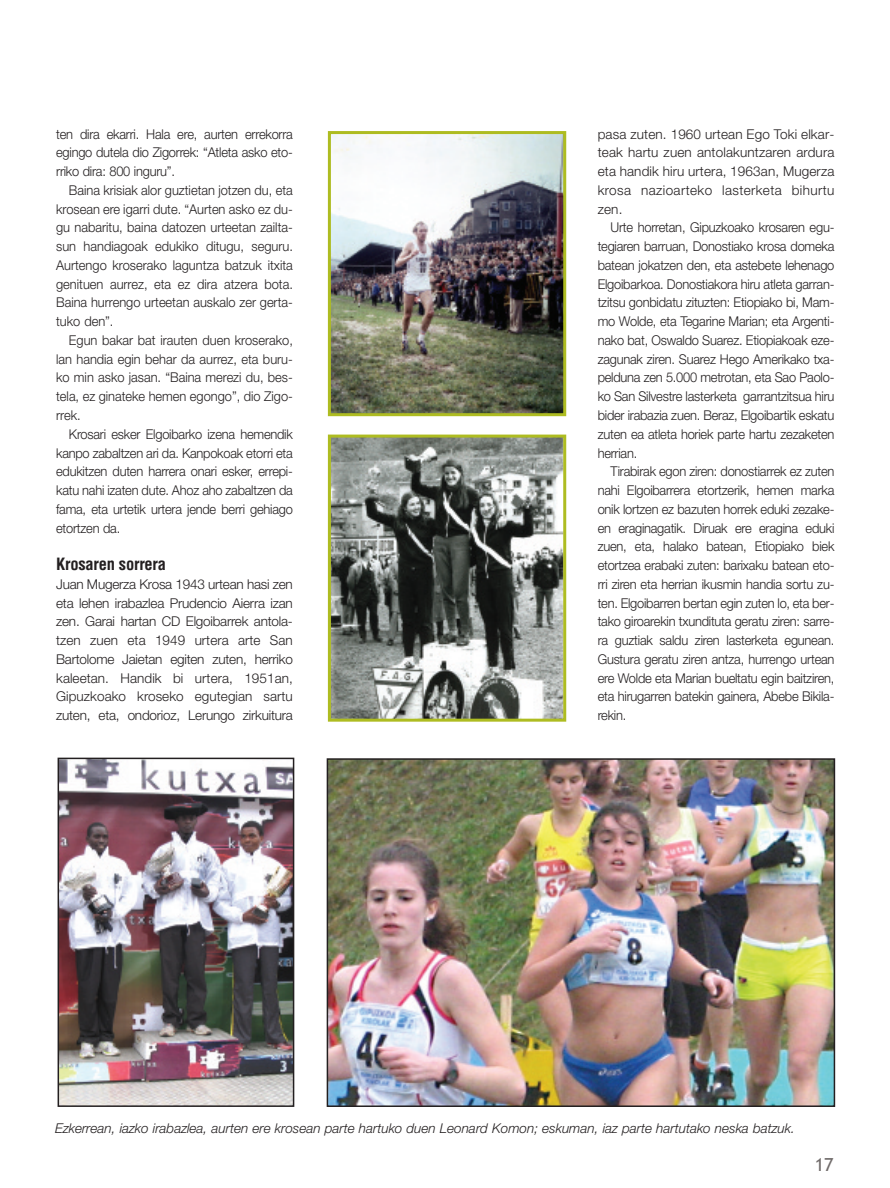
<style>
.page{position:relative;width:890px;height:1188px;background:#fff}
.page>*{position:absolute;margin:0;border:0;box-sizing:border-box;transform-origin:0 0}
.t1{font:18px "Trebuchet MS";color:#716c6b}
.t2{font:700 condensed 16.5px "Helvetica";letter-spacing:-.015em;color:#231f20}
.t3{font:300 13.5px/18.8px "Helvetica Neue";letter-spacing:-.015em;color:#231f20;text-align:justify;scale:.95 1}
.t4{font:300 13.5px/18.8px "Helvetica Neue";letter-spacing:-.015em;color:#231f20;text-align:justify}
.t5{font:italic 300 13.5px "Helvetica Neue";color:#231f20}
</style>
<div class="page">
<img style="left:57px;top:131px;width:779px;height:976px">
<p class="t3" style="left:56px;top:125px;width:251px">ten dira ekarri. Hala ere, aurten errekorra egingo dutela dio Zigorrek: “Atleta asko eto&shy;rriko dira: 800 inguru”.</p>
<p class="t3" style="left:56px;top:182px;width:251px;text-indent:13px">Baina krisiak alor guztietan jotzen du, eta krosean ere igarri dute. “Aurten asko ez du&shy;gu nabaritu, baina datozen urteetan zailta&shy;sun handiagoak edukiko ditugu, seguru.<br>Aurtengo kroserako laguntza batzuk itxita genituen aurrez, eta ez dira atzera bota.<br>Baina hurrengo urteetan auskalo zer gerta&shy;tuko den”.</p>
<p class="t3" style="left:56px;top:332px;width:251px;text-indent:13px">Egun bakar bat irauten duen kroserako, lan handia egin behar da aurrez, eta buru&shy;ko min asko jasan. “Baina merezi du, bes&shy;tela, ez ginateke hemen egongo”, dio Zigo&shy;rrek.</p>
<p class="t3" style="left:56px;top:425px;width:251px;text-indent:13px">Krosari esker Elgoibarko izena hemendik kanpo zabaltzen ari da. Kanpokoak etorri eta edukitzen duten harrera onari esker, errepi&shy;katu nahi izaten dute. Ahoz aho zabaltzen da fama, eta urtetik urtera jende berri gehiago etortzen da.</p>
<p class="t2" style="left:56px;top:554px;width:111px">Krosaren sorrera</p>
<p class="t4" style="left:56px;top:575px;width:238px">Juan Mugerza Krosa 1943 urtean hasi zen eta lehen irabazlea Prudencio Aierra izan zen. Garai hartan CD Elgoibarrek antola&shy;tzen zuen eta 1949 urtera arte San Bartolome Jaietan egiten zuten, herriko kaleetan. Handik bi urtera, 1951an, Gipuzkoako kroseko egutegian sartu zuten, eta, ondorioz, Lerungo zirkuitura</p>
<p class="t4" style="left:597px;top:125px;width:238px">pasa zuten. 1960 urtean Ego Toki elkar&shy;teak hartu zuen antolakuntzaren ardura eta handik hiru urtera, 1963an, Mugerza krosa nazioarteko lasterketa bihurtu zen.</p>
<p class="t3" style="left:597px;top:219px;width:251px;text-indent:13px">Urte horretan, Gipuzkoako krosaren egu&shy;tegiaren barruan, Donostiako krosa domeka batean jokatzen den, eta astebete lehenago Elgoibarkoa. Donostiakora hiru atleta garran&shy;tzitsu gonbidatu zituzten: Etiopiako bi, Mam&shy;mo Wolde, eta Tegarine Marian; eta Argenti&shy;nako bat, Oswaldo Suarez. Etiopiakoak eze&shy;zagunak ziren. Suarez Hego Amerikako txa&shy;pelduna zen 5.000 metrotan, eta Sao Paolo&shy;ko San Silvestre lasterketa garrantzitsua hiru bider irabazia zuen. Beraz, Elgoibartik eskatu zuten ea atleta horiek parte hartu zezaketen herrian.</p>
<p class="t3" style="left:597px;top:463px;width:251px;text-indent:13px">Tirabirak egon ziren: donostiarrek ez zuten nahi Elgoibarrera etortzerik, hemen marka onik lortzen ez bazuten horrek eduki zezake&shy;en eraginagatik. Diruak ere eragina eduki zuen, eta, halako batean, Etiopiako biek etortzea erabaki zuten: barixaku batean eto&shy;rri ziren eta herrian ikusmin handia sortu zu&shy;ten. Elgoibarren bertan egin zuten lo, eta ber&shy;tako giroarekin txundituta geratu ziren: sarre&shy;ra guztiak saldu ziren lasterketa egunean.<br>Gustura geratu ziren antza, hurrengo urtean ere Wolde eta Marian bueltatu egin baitziren, eta hirugarren batekin gainera, Abebe Bikila&shy;rekin.</p>
<p class="t5" style="left:55px;top:1122px;width:741px">Ezkerrean, iazko irabazlea, aurten ere krosean parte hartuko duen Leonard Komon; eskuman, iaz parte hartutako neska batzuk.</p>
<h1 class="t1" style="left:814px;top:1153px;width:20px">17</h1>
</div>
